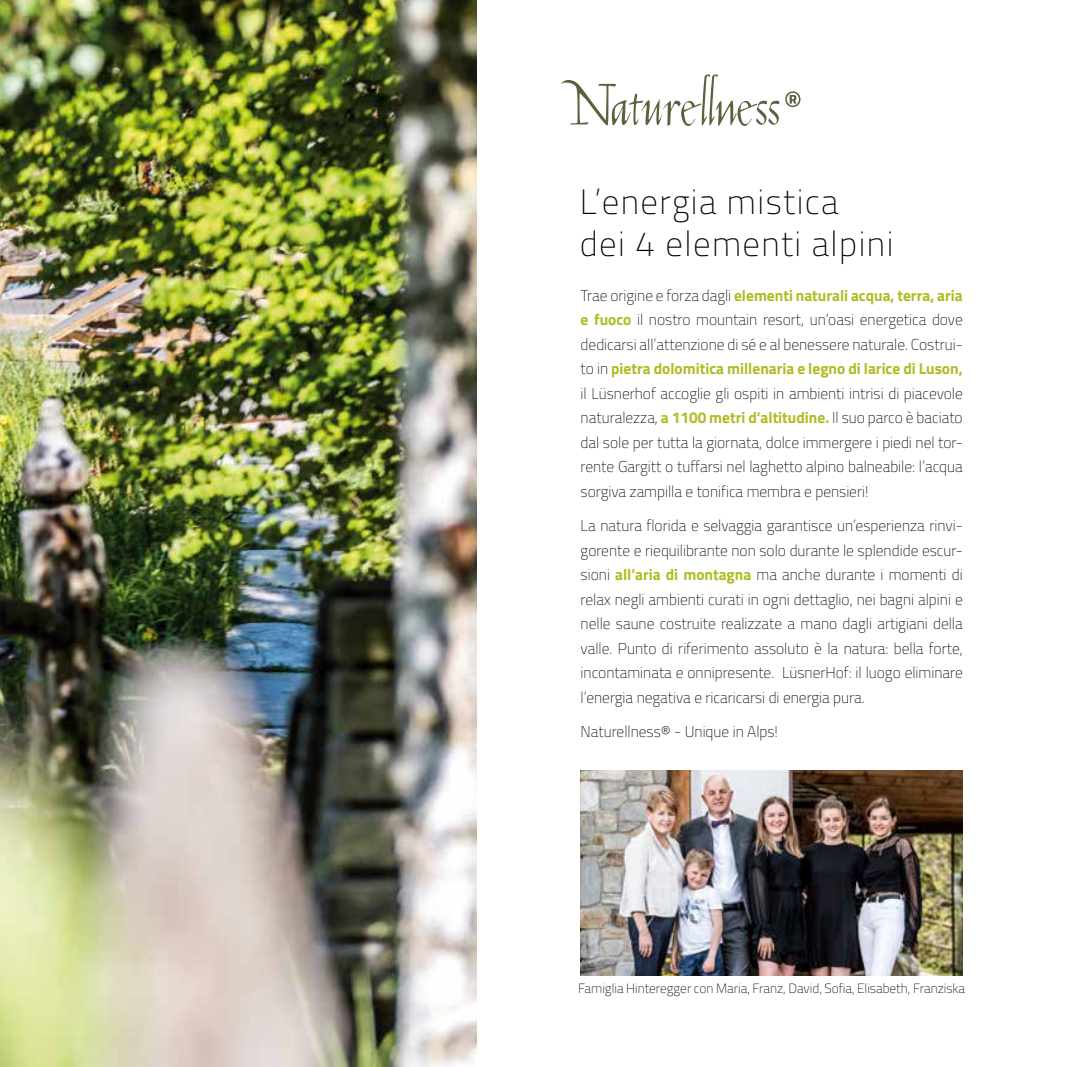
<style>
.page{position:relative;width:1067px;height:1067px;background:#fff}
.page>*{position:absolute;margin:0;border:0;box-sizing:border-box;transform-origin:0 0}
.t1{font:100 35px/42px "Titillium";letter-spacing:.04em;color:#000}
.t2{font:100 15.75px/24.5px "Titillium";color:#000;text-align:justify}
.t3{font:100 13.47px "Titillium";color:#000}
.s1{font-weight:700;color:#b0bc22}
</style>
<div class="page">
<img style="left:0;top:0;width:476px;height:1067px">
<svg style="left:561px;top:74px;width:218px;height:52px"></svg>
<svg style="left:785px;top:91px;width:15px;height:16px"></svg>
<img style="left:580px;top:770px;width:382px;height:205px">
<h1 class="t1" style="left:579px;top:179px;width:315px">L’energia mistica<br>dei 4 elementi alpini</h1>
<p class="t2" style="left:580px;top:282px;width:384px">Trae origine e forza dagli <span class="s1">elementi naturali acqua, terra, aria e fuoco</span> il nostro mountain resort, un’oasi energetica dove dedicarsi all’attenzione di sé e al benessere naturale. Costrui&shy;to in <span class="s1">pietra dolomitica millenaria e legno di larice di Luson, </span>il Lüsnerhof accoglie gli ospiti in ambienti intrisi di piacevole naturalezza, <span class="s1">a 1100 metri d’altitudine.</span> Il suo parco è baciato dal sole per tutta la giornata, dolce immergere i piedi nel tor&shy;rente Gargitt o tuffarsi nel laghetto alpino balneabile: l’acqua sorgiva zampilla e tonifica membra e pensieri!</p>
<p class="t2" style="left:580px;top:513px;width:384px">La natura florida e selvaggia garantisce un’esperienza rinvi&shy;gorente e riequilibrante non solo durante le splendide escur&shy;sioni <span class="s1">all’aria di montagna</span> ma anche durante i momenti di relax negli ambienti curati in ogni dettaglio, nei bagni alpini e nelle saune costruite realizzate a mano dagli artigiani della valle. Punto di riferimento assoluto è la natura: bella forte, incontaminata e onnipresente. LüsnerHof: il luogo eliminare l’energia negativa e ricaricarsi di energia pura.</p>
<p class="t2" style="left:580px;top:719px;width:199px">Naturellness® - Unique in Alps!</p>
<p class="t3" style="left:578px;top:978px;width:388px">Famiglia Hinteregger con Maria, Franz, David, Sofia, Elisabeth, Franziska</p>
</div>
